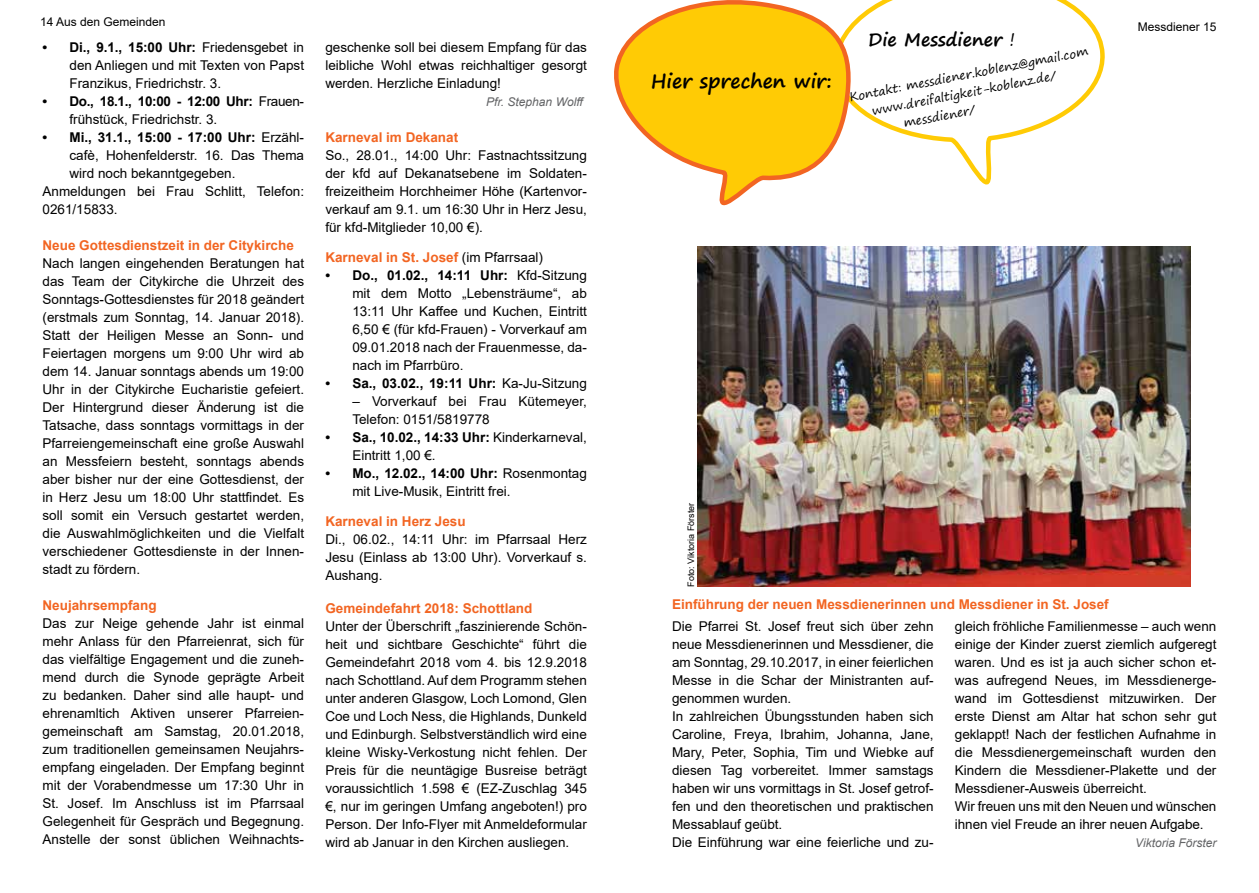
<style>
.page{position:relative;width:1259px;height:893px;background:#fff}
.page>*{position:absolute;margin:0;border:0;box-sizing:border-box;transform-origin:0 0}
.t1{font:700 19.5px "Segoe Print";color:#000}
.t2{font:700 18px "Segoe Print";color:#000}
.t3{font:13.5px/18px "Arial";color:#000;text-align:justify}
.t4{font:700 13.5px "Arial";color:#f26522}
.t5{font:700 13.5px "Arial";color:#000}
.t6{font:12px "Segoe Print";color:#000}
.t7{font:italic 12px "Arial";color:#636466}
.t8{font:12px "Arial";color:#000}
.t9{font:9px "Arial";color:#000}
.s1{font-weight:700}
.s2{font-weight:400}
.s3{font-weight:400;color:#000}
</style>
<div class="page">
<svg style="left:853px;top:0;width:251px;height:185px"></svg>
<svg style="left:614px;top:0;width:239px;height:206px"></svg>
<img style="left:697px;top:247px;width:494px;height:340px">
<p class="t8" style="left:40px;top:14px;width:127px">14 Aus den Gemeinden</p>
<p class="t3" style="left:70px;top:39px;width:236px;text-indent:-27px"><span class="s1">• Di., 9.1., 15:00 Uhr:</span> Friedensgebet in den Anliegen und mit Texten von Papst Franzikus, Friedrichstr. 3.</p>
<p class="t3" style="left:70px;top:93px;width:236px;text-indent:-27px"><span class="s1">• Do., 18.1., 10:00 - 12:00 Uhr:</span> Frauen&shy;frühstück, Friedrichstr. 3.</p>
<p class="t5" style="left:43px;top:128px;width:263px">• Mi., 31.1., 15:00 - 17:00 Uhr: <span class="s2">Erzähl-</span></p>
<p class="t3" style="left:70px;top:146px;width:236px">cafè, Hohenfelderstr. 16. Das Thema</p>
<p class="t3" style="left:70px;top:164px;width:167px">wird noch bekanntgegeben.</p>
<p class="t3" style="left:43px;top:182px;width:263px">Anmeldungen bei Frau Schlitt, Telefon:</p>
<p class="t3" style="left:43px;top:200px;width:77px">0261/15833.</p>
<p class="t4" style="left:43px;top:236px;width:253px">Neue Gottesdienstzeit in der Citykirche</p>
<p class="t3" style="left:43px;top:254px;width:263px">Nach langen eingehenden Beratungen hat das Team der Citykirche die Uhrzeit des Sonntags-Gottesdienstes für 2018 geändert (erstmals zum Sonntag, 14. Januar 2018).<br>Statt der Heiligen Messe an Sonn- und Feiertagen morgens um 9:00 Uhr wird ab dem 14. Januar sonntags abends um 19:00<br>Uhr in der Citykirche Eucharistie gefeiert.<br>Der Hintergrund dieser Änderung ist die Tatsache, dass sonntags vormittags in der Pfarreiengemeinschaft eine große Auswahl an Messfeiern besteht, sonntags abends aber bisher nur der eine Gottesdienst, der in Herz Jesu um 18:00 Uhr stattfindet. Es soll somit ein Versuch gestartet werden, die Auswahlmöglichkeiten und die Vielfalt verschiedener Gottesdienste in der Innen&shy;stadt zu fördern.</p>
<p class="t4" style="left:43px;top:596px;width:116px">Neujahrsempfang</p>
<p class="t3" style="left:43px;top:614px;width:263px">Das zur Neige gehende Jahr ist einmal mehr Anlass für den Pfarreienrat, sich für das vielfältige Engagement und die zuneh&shy;mend durch die Synode geprägte Arbeit zu bedanken. Daher sind alle haupt- und ehrenamltich Aktiven unserer Pfarreien&shy;gemeinschaft am Samstag, 20.01.2018, zum traditionellen gemeinsamen Neujahrs&shy;empfang eingeladen. Der Empfang beginnt mit der Vorabendmesse um 17:30 Uhr in St. Josef. Im Anschluss ist im Pfarrsaal Gelegenheit für Gespräch und Begegnung.<br>Anstelle der sonst üblichen Weihnachts-</p>
<p class="t3" style="left:325px;top:38px;width:263px">geschenke soll bei diesem Empfang für das leibliche Wohl etwas reichhaltiger gesorgt werden. Herzliche Einladung!</p>
<p class="t7" style="left:486px;top:94px;width:100px">Pfr. Stephan Wolff</p>
<p class="t4" style="left:325px;top:128px;width:134px">Karneval im Dekanat</p>
<p class="t3" style="left:325px;top:147px;width:263px">So., 28.01., 14:00 Uhr: Fastnachtssitzung der kfd auf Dekanatsebene im Soldaten&shy;freizeitheim Horchheimer Höhe (Kartenvor&shy;verkauf am 9.1. um 16:30 Uhr in Herz Jesu, für kfd-Mitglieder 10,00 €).</p>
<p class="t4" style="left:325px;top:248px;width:219px">Karneval in St. Josef <span class="s3">(im Pfarrsaal)</span></p>
<p class="t3" style="left:352px;top:266px;width:236px;text-indent:-27px"><span class="s1">• Do., 01.02., 14:11 Uhr:</span> Kfd-Sitzung mit dem Motto „Lebensträume“, ab 13:11 Uhr Kaffee und Kuchen, Eintritt 6,50 € (für kfd-Frauen) - Vorverkauf am 09.01.2018 nach der Frauenmesse, da&shy;nach im Pfarrbüro.</p>
<p class="t5" style="left:325px;top:374px;width:263px">• Sa., 03.02., 19:11 Uhr: <span class="s2">Ka-Ju-Sitzung</span></p>
<p class="t3" style="left:352px;top:392px;width:236px">– Vorverkauf bei Frau Kütemeyer,<br>Telefon: 0151/5819778</p>
<p class="t3" style="left:352px;top:428px;width:236px;text-indent:-27px"><span class="s1">• Sa., 10.02., 14:33 Uhr:</span> Kinderkarneval,<br>Eintritt 1,00 €.</p>
<p class="t3" style="left:352px;top:464px;width:236px;text-indent:-27px"><span class="s1">• Mo., 12.02., 14:00 Uhr:</span> Rosenmontag mit Live-Musik, Eintritt frei.</p>
<p class="t4" style="left:325px;top:512px;width:142px">Karneval in Herz Jesu</p>
<p class="t3" style="left:325px;top:530px;width:263px">Di., 06.02., 14:11 Uhr: im Pfarrsaal Herz Jesu (Einlass ab 13:00 Uhr). Vorverkauf s.<br>Aushang.</p>
<p class="t4" style="left:325px;top:599px;width:209px">Gemeindefahrt 2018: Schottland</p>
<p class="t3" style="left:325px;top:617px;width:263px">Unter der Überschrift „faszinierende Schön&shy;heit und sichtbare Geschichte“ führt die Gemeindefahrt 2018 vom 4. bis 12.9.2018 nach Schottland. Auf dem Programm stehen unter anderen Glasgow, Loch Lomond, Glen Coe und Loch Ness, die Highlands, Dunkeld und Edinburgh. Selbstverständlich wird eine kleine Wisky-Verkostung nicht fehlen. Der Preis für die neuntägige Busreise beträgt voraussichtlich 1.598 € (EZ-Zuschlag 345 €, nur im geringen Umfang angeboten!) pro Person. Der Info-Flyer mit Anmeldeformular wird ab Januar in den Kirchen ausliegen.</p>
<h1 class="t1" style="left:651px;top:63px;width:183px">Hier sprechen wir:</h1>
<h2 class="t2" style="left:868px;top:23px;width:149px">Die Messdiener <span class="s2">!</span></h2>
<p class="t6" style="left:847px;top:87px;width:244px;rotate:-11deg">Kontakt: messdiener.koblenz@gmail.com</p>
<p class="t6" style="left:870px;top:101px;width:190px;rotate:-11deg">www.dreifaltigkeit-koblenz.de/</p>
<p class="t6" style="left:901px;top:113px;width:75px;rotate:-11deg">messdiener/</p>
<p class="t8" style="left:1137px;top:18px;width:80px">Messdiener 15</p>
<p class="t9" style="left:685px;top:587px;width:85px;rotate:-90deg">Foto: Viktoria Förster</p>
<p class="t4" style="left:672px;top:595px;width:438px">Einführung der neuen Messdienerinnen und Messdiener in St. Josef</p>
<p class="t3" style="left:672px;top:617px;width:263px;text-align:left">Die Pfarrei St. Josef freut sich über zehn neue Messdienerinnen und Messdiener, die am Sonntag, 29.10.2017, in einer feierlichen Messe in die Schar der Ministranten auf&shy;genommen wurden.<br>In zahlreichen Übungsstunden haben sich Caroline, Freya, Ibrahim, Johanna, Jane, Mary, Peter, Sophia, Tim und Wiebke auf diesen Tag vorbereitet. Immer samstags haben wir uns vormittags in St. Josef getrof&shy;fen und den theoretischen und praktischen Messablauf geübt.<br>Die Einführung war eine feierliche und zu-</p>
<p class="t3" style="left:955px;top:617px;width:263px;text-align:left">gleich fröhliche Familienmesse – auch wenn einige der Kinder zuerst ziemlich aufgeregt waren. Und es ist ja auch sicher schon et&shy;was aufregend Neues, im Messdienerge&shy;wand im Gottesdienst mitzuwirken. Der erste Dienst am Altar hat schon sehr gut geklappt! Nach der festlichen Aufnahme in die Messdienergemeinschaft wurden den Kindern die Messdiener-Plakette und der Messdiener-Ausweis überreicht.<br>Wir freuen uns mit den Neuen und wünschen ihnen viel Freude an ihrer neuen Aufgabe.</p>
<p class="t7" style="left:1135px;top:835px;width:83px">Viktoria Förster</p>
</div>
